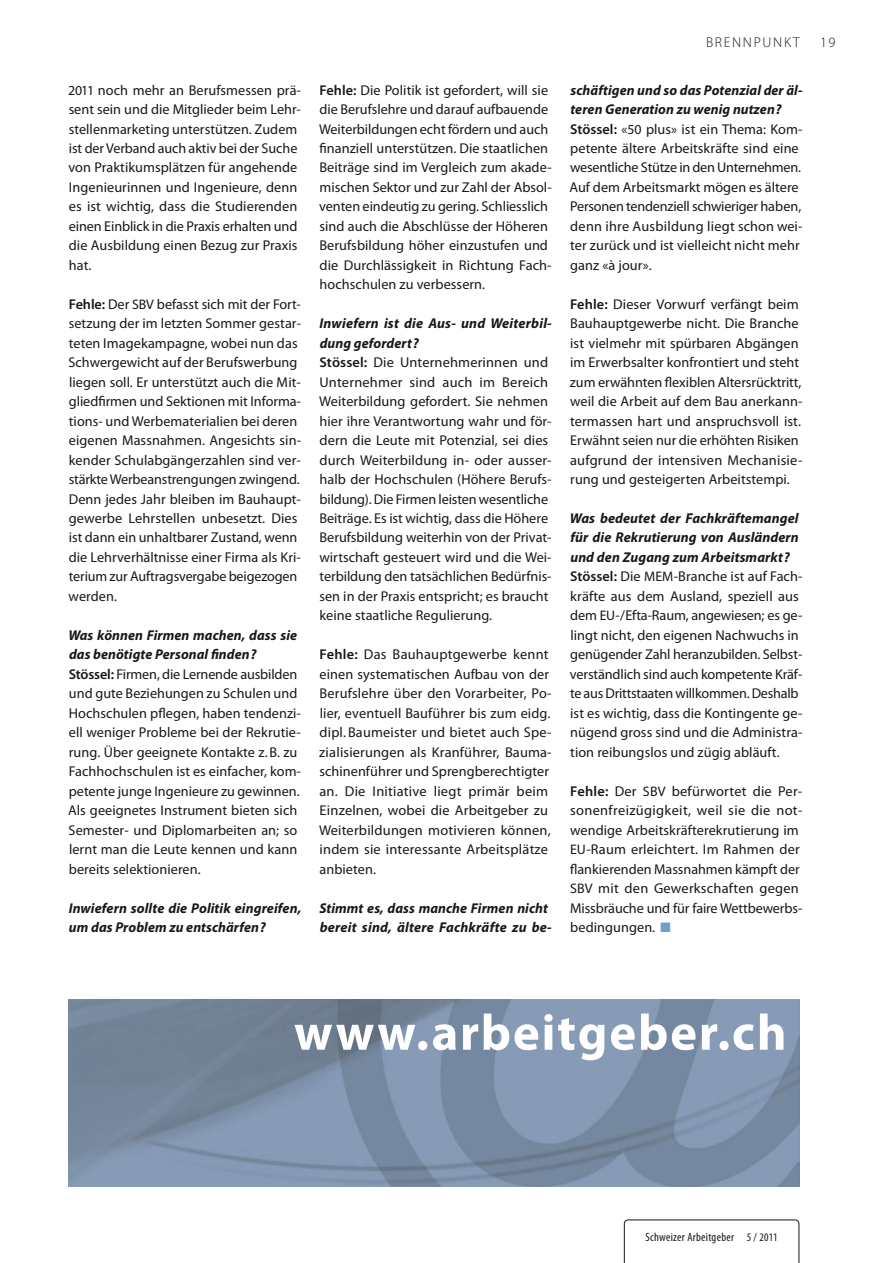
<style>
.page{position:relative;width:893px;height:1263px;background:#fff}
.page>*{position:absolute;margin:0;border:0;box-sizing:border-box;transform-origin:0 0}
.t1{font:700 50.85px "Myriad Pro";letter-spacing:.035em;color:#fff}
.t2{font:14.25px/19.5px "Myriad Pro";letter-spacing:.005em;color:#181817}
.t3{font:italic 700 14.25px/19.5px "Myriad Pro";letter-spacing:.005em;color:#181817}
.t4{font:300 14.25px "Myriad Pro";letter-spacing:.12em;color:#181817}
.t5{font:condensed 12px "Myriad Pro";letter-spacing:.025em;color:#181817}
.s1{font-size:13.8px}
.s2{font-weight:600}
.s3{font-weight:700;font-style:italic}
.s4{font-family:"Guifxv 2 Transports";font-size:13.5px;color:#719fcd}
.s5{font-size:11.55px}
</style>
<div class="page">
<svg style="left:624px;top:1220px;width:175px;height:43px"></svg>
<img style="left:68px;top:999px;width:731px;height:187px">
<p class="t2" style="left:68px;top:81px;width:234px"><span class="s1">2011</span> noch mehr an Berufsmessen prä&shy;sent sein und die Mitglieder beim Lehr&shy;stellenmarketing unterstützen. Zudem ist der Verband auch aktiv bei der Suche von Praktikumsplätzen für angehende Ingenieurinnen und Ingenieure, denn es ist wichtig, dass die Studierenden einen Einblick in die Praxis erhalten und die Ausbildung einen Bezug zur Praxis hat.</p>
<p class="t2" style="left:68px;top:295px;width:234px"><span class="s2">Fehle:</span> Der <span class="s1">SBV</span> befasst sich mit der Fort&shy;setzung der im letzten Sommer gestar&shy;teten Imagekampagne, wobei nun das Schwergewicht auf der Berufswerbung liegen soll. Er unterstützt auch die Mit&shy;gliedfirmen und Sektionen mit Informa&shy;tions- und Werbematerialien bei deren eigenen Massnahmen. Angesichts sin&shy;kender Schulabgängerzahlen sind ver&shy;stärkte Werbeanstrengungen zwingend.<br>Denn jedes Jahr bleiben im Bauhaupt&shy;gewerbe Lehrstellen unbesetzt. Dies ist dann ein unhaltbarer Zustand, wenn die Lehrverhältnisse einer Firma als Kri&shy;terium zur Auftragsvergabe beigezogen werden.</p>
<p class="t2" style="left:68px;top:626px;width:234px"><span class="s3">Was können Firmen machen, dass sie das benötigte Personal finden ?<br></span><span class="s2">Stössel:</span> Firmen, die Lernende ausbilden und gute Beziehungen zu Schulen und Hochschulen pflegen, haben tendenzi&shy;ell weniger Probleme bei der Rekrutie&shy;rung. Über geeignete Kontakte z. B. zu Fachhochschulen ist es einfacher, kom&shy;petente junge Ingenieure zu gewinnen.<br>Als geeignetes Instrument bieten sich Semester- und Diplomarbeiten an; so lernt man die Leute kennen und kann bereits selektionieren.</p>
<p class="t3" style="left:69px;top:899px;width:234px">Inwiefern sollte die Politik eingreifen, um das Problem zu entschärfen ?</p>
<p class="t2" style="left:319px;top:81px;width:234px"><span class="s2">Fehle:</span> Die Politik ist gefordert, will sie die Berufslehre und darauf aufbauende Weiterbildungen echt fördern und auch finanziell unterstützen. Die staatlichen Beiträge sind im Vergleich zum akade&shy;mischen Sektor und zur Zahl der Absol&shy;venten eindeutig zu gering. Schliesslich sind auch die Abschlüsse der Höheren Berufsbildung höher einzustufen und die Durchlässigkeit in Richtung Fach&shy;hochschulen zu verbessern.</p>
<p class="t2" style="left:319px;top:315px;width:234px"><span class="s3">Inwiefern ist die Aus- und Weiterbil&shy;dung gefordert ?<br></span><span class="s2">Stössel:</span> Die Unternehmerinnen und Unternehmer sind auch im Bereich Weiterbildung gefordert. Sie nehmen hier ihre Verantwortung wahr und för&shy;dern die Leute mit Potenzial, sei dies durch Weiterbildung in- oder ausser&shy;halb der Hochschulen (Höhere Berufs&shy;bildung). Die Firmen leisten wesentliche Beiträge. Es ist wichtig, dass die Höhere Berufsbildung weiterhin von der Privat&shy;wirtschaft gesteuert wird und die Wei&shy;terbildung den tatsächlichen Bedürfnis&shy;sen in der Praxis entspricht; es braucht keine staatliche Regulierung.</p>
<p class="t2" style="left:319px;top:646px;width:234px"><span class="s2">Fehle:</span> Das Bauhauptgewerbe kennt ei nen systematischen Aufbau von der Berufslehre über den Vorarbeiter, Po&shy;lier, eventuell Bauführer bis zum eidg. dipl. Baumeister und bietet auch Spe&shy;zia lisierungen als Kranführer, Bauma&shy;schinenführer und Sprengberechtigter an. Die Initiative liegt primär beim Ein zelnen, wobei die Arbeitgeber zu Weiterbildungen motivieren können, in dem sie interessante Arbeitsplätze anbieten.</p>
<p class="t3" style="left:319px;top:899px;width:234px">Stimmt es, dass manche Firmen nicht bereit sind, ältere Fachkräfte zu be-</p>
<p class="t4" style="left:706px;top:37px;width:95px">BRENNPUNKT</p>
<p class="t4" style="left:820px;top:37px;width:17px">19</p>
<p class="t2" style="left:569px;top:81px;width:234px"><span class="s3">schäftigen und so das Potenzial der äl&shy;teren Generation zu wenig nutzen ?<br></span><span class="s2">Stössel:</span> «<span class="s1">50</span> plus» ist ein Thema: Kom&shy;petente ältere Arbeitskräfte sind eine wesentliche Stütze in den Unternehmen.<br>Auf dem Arbeitsmarkt mögen es ältere Personen tendenziell schwieriger haben, denn ihre Ausbildung liegt schon wei&shy;ter zurück und ist vielleicht nicht mehr ganz «à jour».</p>
<p class="t2" style="left:570px;top:295px;width:234px"><span class="s2">Fehle:</span> Dieser Vorwurf verfängt beim Bauhauptgewerbe nicht. Die Branche ist vielmehr mit spürbaren Abgängen im Erwerbsalter konfrontiert und steht zum erwähnten flexiblen Altersrücktritt, weil die Arbeit auf dem Bau anerkann&shy;termassen hart und anspruchsvoll ist.<br>Erwähnt seien nur die erhöhten Risiken aufgrund der intensiven Mechanisie&shy;rung und gesteigerten Arbeitstempi.</p>
<p class="t2" style="left:570px;top:509px;width:234px"><span class="s3">Was bedeutet der Fachkräftemangel für die Rekrutierung von Ausländern und den Zugang zum Arbeitsmarkt ?<br></span><span class="s2">Stössel:</span> Die <span class="s1">MEM</span>-Branche ist auf Fach&shy;kräfte aus dem Ausland, speziell aus dem <span class="s1">EU</span>- / Efta-Raum, angewiesen; es ge&shy;lingt nicht, den eigenen Nachwuchs in genügender Zahl heranzubilden. Selbst&shy;verständlich sind auch kompetente Kräf - te aus Drittstaaten willkommen. Deshalb ist es wichtig, dass die Kontingente ge&shy;nügend gross sind und die Administra&shy;tion reibungslos und zügig abläuft.</p>
<p class="t2" style="left:570px;top:782px;width:234px"><span class="s2">Fehle:</span> Der <span class="s1">SBV</span> befürwortet die Per&shy;sonenfreizügigkeit, weil sie die not&shy;wen di ge Arbeitskräfterekrutierung im <span class="s1">EU</span>-Raum erleichtert. Im Rahmen der flan kierenden Massnahmen kämpft der <span class="s1">SBV</span> mit den Gewerkschaften gegen Missbräuche und für faire Wettbewerbs&shy;bedingungen. <span class="s4">-</span></p>
<h1 class="t1" style="left:294px;top:1013px;width:494px">www.arbeitgeber.ch</h1>
<p class="t5" style="left:645px;top:1230px;width:134px">Schweizer Arbeitgeber <span class="s5">5</span> / <span class="s5">2011</span></p>
</div>
